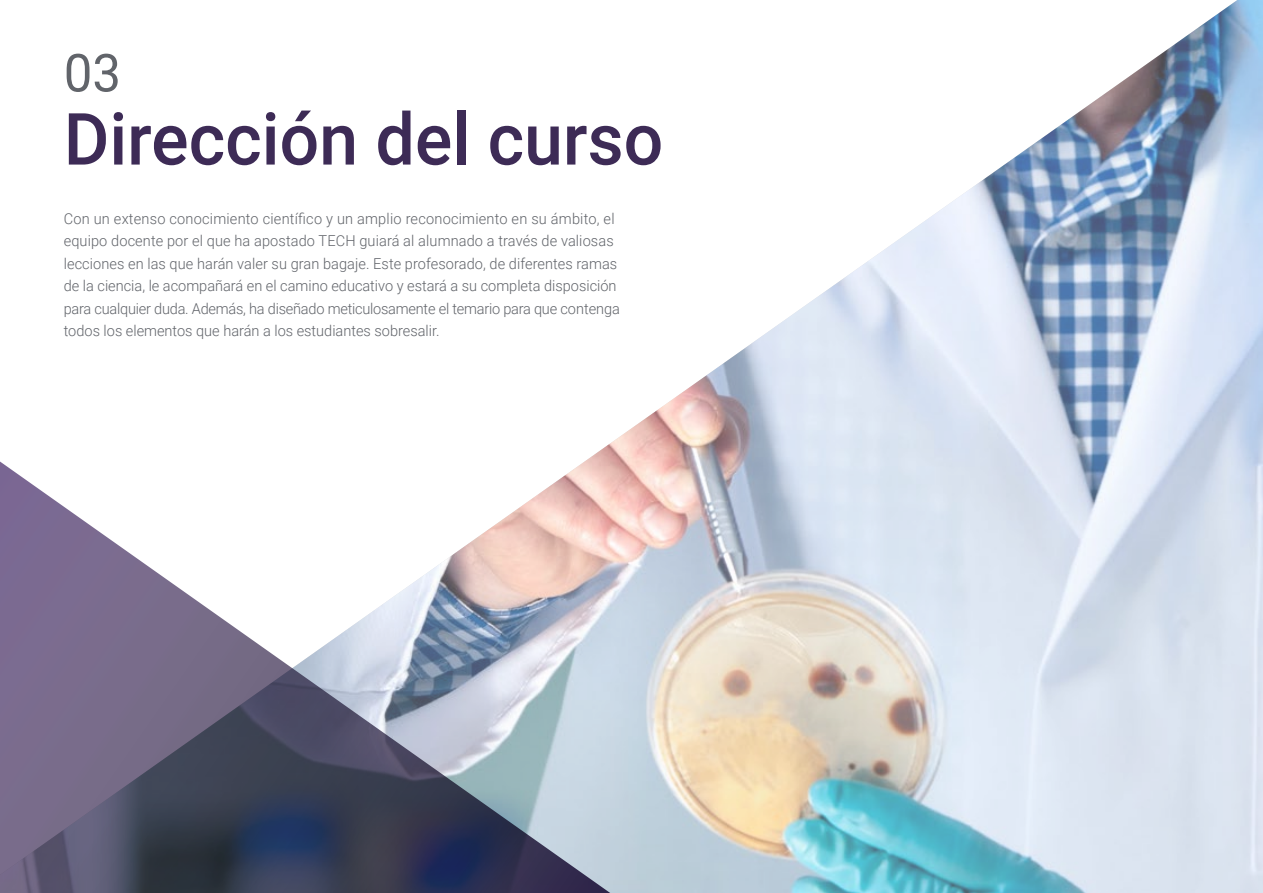
<style>
.page{position:relative;width:1263px;height:893px;background:#fff}
.page>*{position:absolute;margin:0;border:0;box-sizing:border-box;transform-origin:0 0}
.t1{font:500 72px "Roboto";color:#3d2b56}
.t2{font:52.5px "Roboto";color:#61646a}
.t3{font:300 15px/22.5px "Roboto";color:#61646a}
</style>
<div class="page">
<img style="left:607px;top:0;width:656px;height:893px">
<svg style="left:0;top:446px;width:640px;height:447px"></svg>
<h2 class="t2" style="left:64px;top:36px;width:59px">03</h2>
<h1 class="t1" style="left:64px;top:89px;width:601px">Dirección del curso</h1>
<p class="t3" style="left:64px;top:207px;width:558px">Con un extenso conocimiento científico y un amplio reconocimiento en su ámbito, el equipo docente por el que ha apostado TECH guiará al alumnado a través de valiosas lecciones en las que harán valer su gran bagaje. Este profesorado, de diferentes ramas de la ciencia, le acompañará en el camino educativo y estará a su completa disposición para cualquier duda. Además, ha diseñado meticulosamente el temario para que contenga todos los elementos que harán a los estudiantes sobresalir.</p>
</div>
